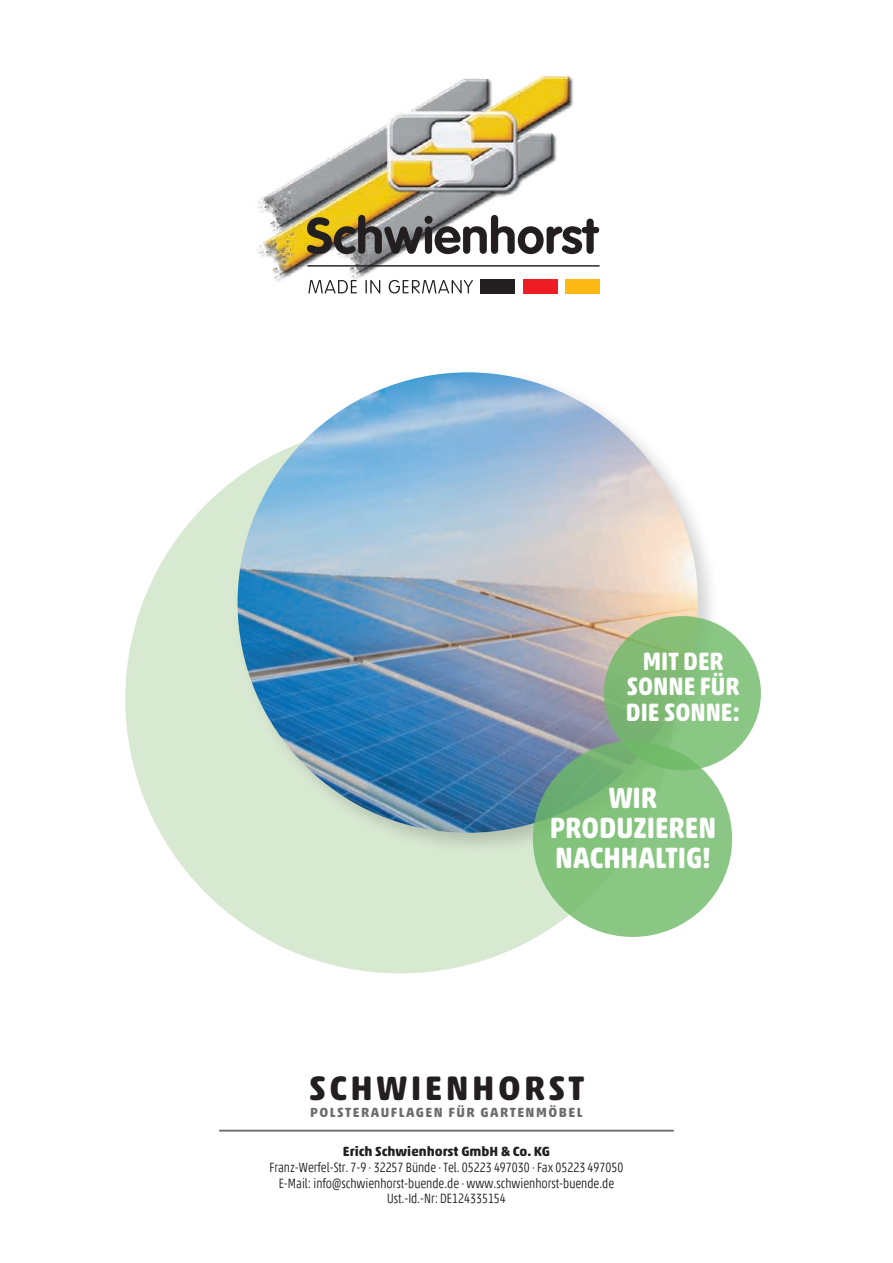
<style>
.page{position:relative;width:893px;height:1263px;background:#fff}
.page>*{position:absolute;margin:0;border:0;box-sizing:border-box;transform-origin:0 0}
.t1{font:700 34.5px "Akko Rounded Pro";letter-spacing:.1em;color:#231f20}
.t2{font:700 29.7px/29.7px "Akko Rounded Pro";color:#fff;text-align:center;scale:.9 1}
.t3{font:700 25.5px/25.5px "Akko Rounded Pro";color:#fff;text-align:center;scale:.9 1}
.t4{font:300 condensed 13.5px/15.8px "Akko Pro";color:#231f20;text-align:center}
.t5{font:700 13.5px "Akko Rounded Pro";letter-spacing:.11em;color:#6c6d70}
.t6{font:700 13.5px "Akko Rounded Pro";color:#231f20}
</style>
<div class="page">
<div style="left:125px;top:424px;width:549px;height:549px;background:#d8e9d2;border-radius:50%"></div>
<div style="left:232px;top:367px;width:489px;height:489px;background:#231f20;opacity:.2"></div>
<img style="left:238px;top:372px;width:460px;height:461px;border-radius:230px">
<hr style="left:220px;top:1130px;width:453px;height:1px;background:#6c6d70">
<img style="left:257px;top:75px;width:343px;height:219px">
<div style="left:481px;top:279px;width:34px;height:15px;background:#231f20"></div>
<div style="left:523px;top:279px;width:34px;height:15px;background:#ee1d23"></div>
<div style="left:565px;top:279px;width:35px;height:15px;background:#fcb814"></div>
<hr style="left:308px;top:265px;width:291px;height:2px;background:#231f20">
<svg style="left:308px;top:280px;width:165px;height:13px"></svg>
<svg style="left:307px;top:215px;width:292px;height:39px"></svg>
<svg style="left:533px;top:741px;width:199px;height:196px;fill:#8bc784"></svg>
<svg style="left:604px;top:616px;width:157px;height:154px"></svg>
<h3 class="t3" style="left:626px;top:648px;width:129px">MIT DER<br>SONNE FÜR<br>DIE SONNE:</h3>
<h2 class="t2" style="left:550px;top:783px;width:186px">WIR<br>PRODUZIEREN<br>NACHHALTIG!</h2>
<h1 class="t1" style="left:309px;top:1066px;width:277px">SCHWIENHORST</h1>
<p class="t5" style="left:310px;top:1104px;width:274px">POLSTERAUFLAGEN FÜR GARTENMÖBEL</p>
<p class="t6" style="left:343px;top:1143px;width:209px">Erich Schwienhorst GmbH &amp; Co. KG</p>
<p class="t4" style="left:270px;top:1159px;width:355px">Franz-Werfel-Str. 7-9 · 32257 Bünde · Tel. 05223 497030 · Fax 05223 497050<br>E-Mail: info@schwienhorst-buende.de · www.schwienhorst-buende.de<br>Ust.-Id.-Nr: DE124335154</p>
</div>
